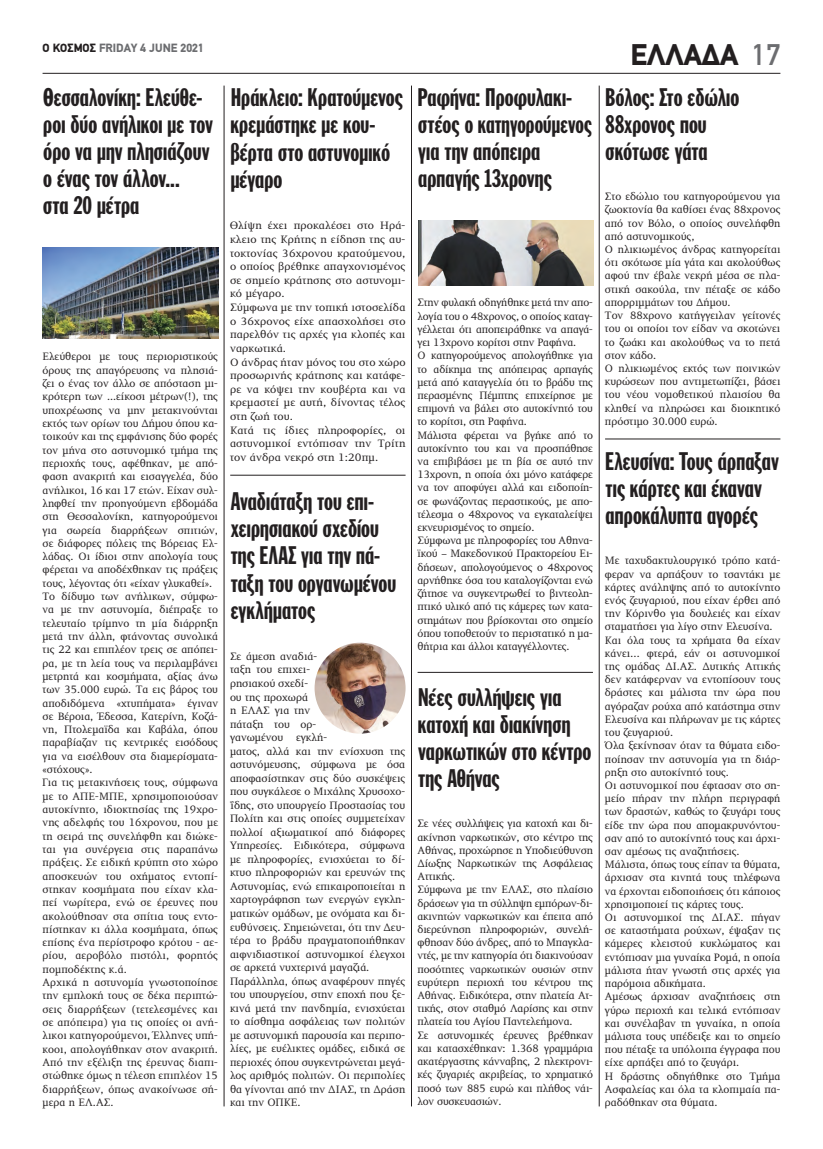
<style>
.page{position:relative;width:823px;height:1149px;background:#fff}
.page>*{position:absolute;margin:0;border:0;box-sizing:border-box;transform-origin:0 0}
.t1{font:900 30px "PF Din Text";color:#231f20}
.t2{font:500 30px "PF Din Text";color:#6c6d70}
.t3{font:25px/27px "Franklin Gothic Greek Extra Cond";letter-spacing:-.05em;color:#231f20}
.t4{font:900 12px "PF Din Text";color:#6c6d70}
.t5{font:11px/13.2px "PF Diplomat";color:#231f20}
.t6{font:11px/13.6px "PF Diplomat";color:#231f20;scale:1.04 1}
.s1{color:#231f20}
</style>
<div class="page">
<hr style="left:43px;top:73px;width:737px;height:1px;background:#231f20">
<img style="left:418px;top:220px;width:175px;height:65px">
<img style="left:43px;top:247px;width:175px;height:91px">
<hr style="left:598px;top:86px;width:1px;height:1020px;background:#231f20">
<hr style="left:411px;top:86px;width:1px;height:1020px;background:#231f20">
<hr style="left:224px;top:86px;width:1px;height:1020px;background:#231f20">
<hr style="left:230px;top:475px;width:175px;height:1px;background:#231f20">
<hr style="left:417px;top:672px;width:175px;height:1px;background:#231f20">
<hr style="left:604px;top:438px;width:176px;height:1px;background:#231f20">
<img style="left:314px;top:642px;width:91px;height:91px;border-radius:45px">
<p class="t4" style="left:43px;top:40px;width:163px"><span class="s1">Ο ΚΟΣΜΟΣ</span> FRIDAY 4 JUNE 2021</p>
<h1 class="t1" style="left:630px;top:37px;width:109px">ΕΛΛΑΔΑ</h1>
<h2 class="t3" style="left:43px;top:83px;width:172px">Θεσσαλονίκη: Ελεύθε&shy;ροι δύο ανήλικοι με τον όρο να μην πλησιάζουν ο ένας τον άλλον... στα 20 μέτρα</h2>
<h1 class="t2" style="left:751px;top:38px;width:30px">17</h1>
<h2 class="t3" style="left:230px;top:83px;width:175px;line-height:27.4px">Ηράκλειο: Κρατούμενος κρεμάστηκε με κου&shy;βέρτα στο αστυνομικό μέγαρο</h2>
<p class="t6" style="left:230px;top:219px;width:170px">Θλίψη έχει προκαλέσει στο Ηρά&shy;κλειο της Κρήτης η είδηση της αυ&shy;τοκτονίας 36χρονου κρατούμενου, ο οποίος βρέθηκε απαγχονισμένος σε σημείο κράτησης στο αστυνομι&shy;κό μέγαρο.<br>Σύμφωνα με την τοπική ιστοσελίδα o 36χρονος είχε απασχολήσει στο παρελθόν τις αρχές για κλοπές και ναρκωτικά.<br>Ο άνδρας ήταν μόνος του στο χώρο προσωρινής κράτησης και κατάφε&shy;ρε να κόψει την κουβέρτα και να κρεμαστεί με αυτή, δίνοντας τέλος στη ζωή του.<br>Κατά τις ίδιες πληροφορίες, οι αστυνομικοί εντόπισαν την Τρίτη τον άνδρα νεκρό στη 1:20πμ.</p>
<h2 class="t3" style="left:230px;top:487px;width:168px;line-height:27.3px">Αναδιάταξη του επι&shy;χειρησιακού σχεδίου της ΕΛΑΣ για την πά&shy;ταξη του οργανωμένου εγκλήματος</h2>
<p class="t5" style="left:230px;top:649px;width:177px;line-height:13.5px">Σε άμεση αναδιά-<br>ταξη του επιχει-<br>ρησιακού σχεδί-<br>ου της προχωρά<br>η ΕΛΑΣ για την<br>πάταξη του ορ-<br>γανωμένου εγκλή-<br>ματος, αλλά και την ενίσχυση της αστυνόμευσης, σύμφωνα με όσα αποφασίστηκαν στις δύο συσκέψεις που συγκάλεσε ο Μιχάλης Χρυσοχο&shy;ΐδης, στο υπουργείο Προστασίας του<br>Πολίτη και στις οποίες συμμετείχαν πολλοί αξιωματικοί από διάφορες<br>Υπηρεσίες. Ειδικότερα, σύμφωνα με πληροφορίες, ενισχύεται το δί&shy;κτυο πληροφοριών και ερευνών της<br>Αστυνομίας, ενώ επικαιροποιείται η χαρτογράφηση των ενεργών εγκλη&shy;ματικών ομάδων, με ονόματα και δι&shy;ευθύνσεις. Σημειώνεται, ότι την Δευ&shy;τέρα το βράδυ πραγματοποιήθηκαν αιφνιδιαστικοί αστυνομικοί έλεγχοι σε αρκετά νυχτερινά μαγαζιά.<br>Παράλληλα, όπως αναφέρουν πηγές του υπουργείου, στην εποχή που ξε&shy;κινά μετά την πανδημία, ενισχύεται το αίσθημα ασφάλειας των πολιτών με αστυνομική παρουσία και περιπο&shy;λίες, με ευέλικτες ομάδες, ειδικά σε περιοχές όπου συγκεντρώνεται μεγά&shy;λος αριθμός πολιτών. Οι περιπολίες θα γίνονται από την ΔΙΑΣ, τη Δράση και την ΟΠΚΕ.</p>
<h2 class="t3" style="left:604px;top:84px;width:136px">Βόλος: Στο εδώλιο<br>88χρονος που σκότωσε γάτα</h2>
<p class="t5" style="left:604px;top:190px;width:177px">Στο εδώλιο του κατηγορούμενου για ζωοκτονία θα καθίσει ένας 88χρονος από τον Βόλο, ο οποίος συνελήφθη από αστυνομικούς,<br>Ο ηλικιωμένος άνδρας κατηγορείται ότι σκότωσε μία γάτα και ακολούθως αφού την έβαλε νεκρή μέσα σε πλα&shy;στική σακούλα, την πέταξε σε κάδο απορριμμάτων του Δήμου.<br>Τον 88χρονο κατήγγειλαν γείτονές του οι οποίοι τον είδαν να σκοτώνει το ζωάκι και ακολούθως να το πετά στον κάδο.<br>Ο ηλικιωμένος εκτός των ποινικών κυρώσεων που αντιμετωπίζει, βάσει του νέου νομοθετικού πλαισίου θα κληθεί να πληρώσει και διοικητικό πρόστιμο 30.000 ευρώ.</p>
<h2 class="t3" style="left:604px;top:447px;width:176px">Ελευσίνα: Τους άρπαξαν τις κάρτες και έκαναν απροκάλυπτα αγορές</h2>
<p class="t5" style="left:604px;top:554px;width:177px">Με ταχυδακτυλουργικό τρόπο κατά&shy;φεραν να αρπάξουν το τσαντάκι με κάρτες ανάληψης από το αυτοκίνητο ενός ζευγαριού, που είχαν έρθει από την Κόρινθο για δουλειές και είχαν σταματήσει για λίγο στην Ελευσίνα.<br>Και όλα τους τα χρήματα θα είχαν κάνει… φτερά, εάν οι αστυνομικοί της ομάδας ΔΙ.ΑΣ. Δυτικής Αττικής δεν κατάφερναν να εντοπίσουν τους δράστες και μάλιστα την ώρα που αγόραζαν ρούχα από κατάστημα στην<br>Ελευσίνα και πλήρωναν με τις κάρτες του ζευγαριού.<br>Όλα ξεκίνησαν όταν τα θύματα ειδο&shy;ποίησαν την αστυνομία για τη διάρ&shy;ρηξη στο αυτοκίνητό τους.<br>Οι αστυνομικοί που έφτασαν στο ση&shy;μείο πήραν την πλήρη περιγραφή των δραστών, καθώς το ζευγάρι τους είδε την ώρα που απομακρυνόντου&shy;σαν από το αυτοκίνητό τους και άρχι&shy;σαν αμέσως τις αναζητήσεις.<br>Μάλιστα, όπως τους είπαν τα θύματα, άρχισαν στα κινητά τους τηλέφωνα να έρχονται ειδοποιήσεις ότι κάποιος χρησιμοποιεί τις κάρτες τους.<br>Οι αστυνομικοί της ΔΙ.ΑΣ. πήγαν σε καταστήματα ρούχων, έψαξαν τις κάμερες κλειστού κυκλώματος και εντόπισαν μια γυναίκα Ρομά, η οποία μάλιστα ήταν γνωστή στις αρχές για παρόμοια αδικήματα.<br>Αμέσως άρχισαν αναζητήσεις στη γύρω περιοχή και τελικά εντόπισαν και συνέλαβαν τη γυναίκα, η οποία μάλιστα τους υπέδειξε και το σημείο που πέταξε τα υπόλοιπα έγγραφα που είχε αρπάξει από το ζευγάρι.<br>Η δράστης οδηγήθηκε στο Τμήμα<br>Ασφαλείας και όλα τα κλοπιμαία πα&shy;ραδόθηκαν στα θύματα.</p>
<h2 class="t3" style="left:417px;top:84px;width:176px">Ραφήνα: Προφυλακι&shy;στέος ο κατηγορούμενος για την απόπειρα αρπαγής 13χρονης</h2>
<p class="t5" style="left:417px;top:296px;width:177px">Στην φυλακή οδηγήθηκε μετά την απο&shy;λογία του ο 48χρονος, ο οποίος καταγ&shy;γέλλεται ότι αποπειράθηκε να απαγά&shy;γει 13χρονο κορίτσι στην Ραφήνα.<br>Ο κατηγορούμενος απολογήθηκε για το αδίκημα της απόπειρας αρπαγής μετά από καταγγελία ότι το βράδυ της περασμένης Πέμπτης επιχείρησε με επιμονή να βάλει στο αυτοκίνητό του το κορίτσι, στη Ραφήνα.<br>Μάλιστα φέρεται να βγήκε από το αυτοκίνητο του και να προσπάθησε να επιβιβάσει με τη βία σε αυτό την 13χρονη, η οποία όχι μόνο κατάφερε να τον αποφύγει αλλά και ειδοποίη&shy;σε φωνάζοντας περαστικούς, με απο&shy;τέλεσμα ο 48χρονος να εγκαταλείψει εκνευρισμένος το σημείο.<br>Σύμφωνα με πληροφορίες του Αθηνα&shy;ϊκού – Μακεδονικού Πρακτορείου Ει&shy;δήσεων, απολογούμενος ο 48χρονος αρνήθηκε όσα του καταλογίζονται ενώ ζήτησε να συγκεντρωθεί το βιντεολη&shy;πτικό υλικό από τις κάμερες των κατα&shy;στημάτων που βρίσκονται στο σημείο όπου τοποθετούν το περιστατικό η μα&shy;θήτρια και άλλοι καταγγέλλοντες.</p>
<h2 class="t3" style="left:417px;top:683px;width:176px">Νέες συλλήψεις για κατοχή και διακίνηση ναρκωτικών στο κέντρο της Αθήνας</h2>
<p class="t5" style="left:417px;top:817px;width:177px">Σε νέες συλλήψεις για κατοχή και δι&shy;ακίνηση ναρκωτικών, στο κέντρο της<br>Αθήνας, προχώρησε η Υποδιεύθυνση<br>Δίωξης Ναρκωτικών της Ασφάλειας<br>Αττικής.<br>Σύμφωνα με την ΕΛΑΣ, στο πλαίσιο δράσεων για τη σύλληψη εμπόρων-δι&shy;ακινητών ναρκωτικών και έπειτα από διερεύνηση πληροφοριών, συνελή&shy;φθησαν δύο άνδρες, από το Μπαγκλα&shy;ντές, με την κατηγορία ότι διακινούσαν ποσότητες ναρκωτικών ουσιών στην ευρύτερη περιοχή του κέντρου της<br>Αθήνας. Ειδικότερα, στην πλατεία Ατ&shy;τικής, στον σταθμό Λαρίσης και στην πλατεία του Αγίου Παντελεήμονα.<br>Σε αστυνομικές έρευνες βρέθηκαν και κατασχέθηκαν: 1.368 γραμμάρια ακατέργαστης κάνναβης, 2 ηλεκτρονι&shy;κές ζυγαριές ακριβείας, το χρηματικό ποσό των 885 ευρώ και πλήθος νάι&shy;λον συσκευασιών.</p>
<p class="t5" style="left:43px;top:350px;width:177px">Ελεύθεροι με τους περιοριστικούς όρους της απαγόρευσης να πλησιά&shy;ζει ο ένας τον άλλο σε απόσταση μι&shy;κρότερη των ...είκοσι μέτρων(!), της υποχρέωσης να μην μετακινούνται εκτός των ορίων του Δήμου όπου κα&shy;τοικούν και της εμφάνισης δύο φορές τον μήνα στο αστυνομικό τμήμα της περιοχής τους, αφέθηκαν, με από&shy;φαση ανακριτή και εισαγγελέα, δύο ανήλικοι, 16 και 17 ετών. Είχαν συλ&shy;ληφθεί την προηγούμενη εβδομάδα στη Θεσσαλονίκη, κατηγορούμενοι για σωρεία διαρρήξεων σπιτιών, σε διάφορες πόλεις της Βόρειας Ελ&shy;λάδας. Οι ίδιοι στην απολογία τους φέρεται να αποδέχθηκαν τις πράξεις τους, λέγοντας ότι «είχαν γλυκαθεί».<br>Το δίδυμο των ανήλικων, σύμφω&shy;να με την αστυνομία, διέπραξε το τελευταίο τρίμηνο τη μία διάρρηξη μετά την άλλη, φτάνοντας συνολικά τις 22 και επιπλέον τρεις σε απόπει&shy;ρα, με τη λεία τους να περιλαμβάνει μετρητά και κοσμήματα, αξίας άνω των 35.000 ευρώ. Τα εις βάρος του αποδιδόμενα «χτυπήματα» έγιναν σε Βέροια, Έδεσσα, Κατερίνη, Κοζά&shy;νη, Πτολεμαϊδα και Καβάλα, όπου παραβίαζαν τις κεντρικές εισόδους για να εισέλθουν στα διαμερίσματα-«στόχους».<br>Για τις μετακινήσεις τους, σύμφωνα με το ΑΠΕ-ΜΠΕ, χρησιμοποιούσαν αυτοκίνητο, ιδιοκτησίας της 19χρο&shy;νης αδελφής του 16χρονου, που με τη σειρά της συνελήφθη και διώκε&shy;ται για συνέργεια στις παραπάνω πράξεις. Σε ειδική κρύπτη στο χώρο αποσκευών του οχήματος εντοπί&shy;στηκαν κοσμήματα που είχαν κλα&shy;πεί νωρίτερα, ενώ σε έρευνες που ακολούθησαν στα σπίτια τους εντο&shy;πίστηκαν κι άλλα κοσμήματα, όπως επίσης ένα περίστροφο κρότου - αε&shy;ρίου, αεροβόλο πιστόλι, φορητός πομποδέκτης κ.ά.<br>Αρχικά η αστυνομία γνωστοποίησε την εμπλοκή τους σε δέκα περιπτώ&shy;σεις διαρρήξεων (τετελεσμένες και σε απόπειρα) για τις οποίες οι ανή&shy;λικοι κατηγορούμενοι, Έλληνες υπή&shy;κοοι, απολογήθηκαν στον ανακριτή.<br>Από την εξέλιξη της έρευνας διαπι&shy;στώθηκε όμως η τέλεση επιπλέον 15 διαρρήξεων, όπως ανακοίνωσε σή&shy;μερα η ΕΛ.ΑΣ.</p>
</div>
